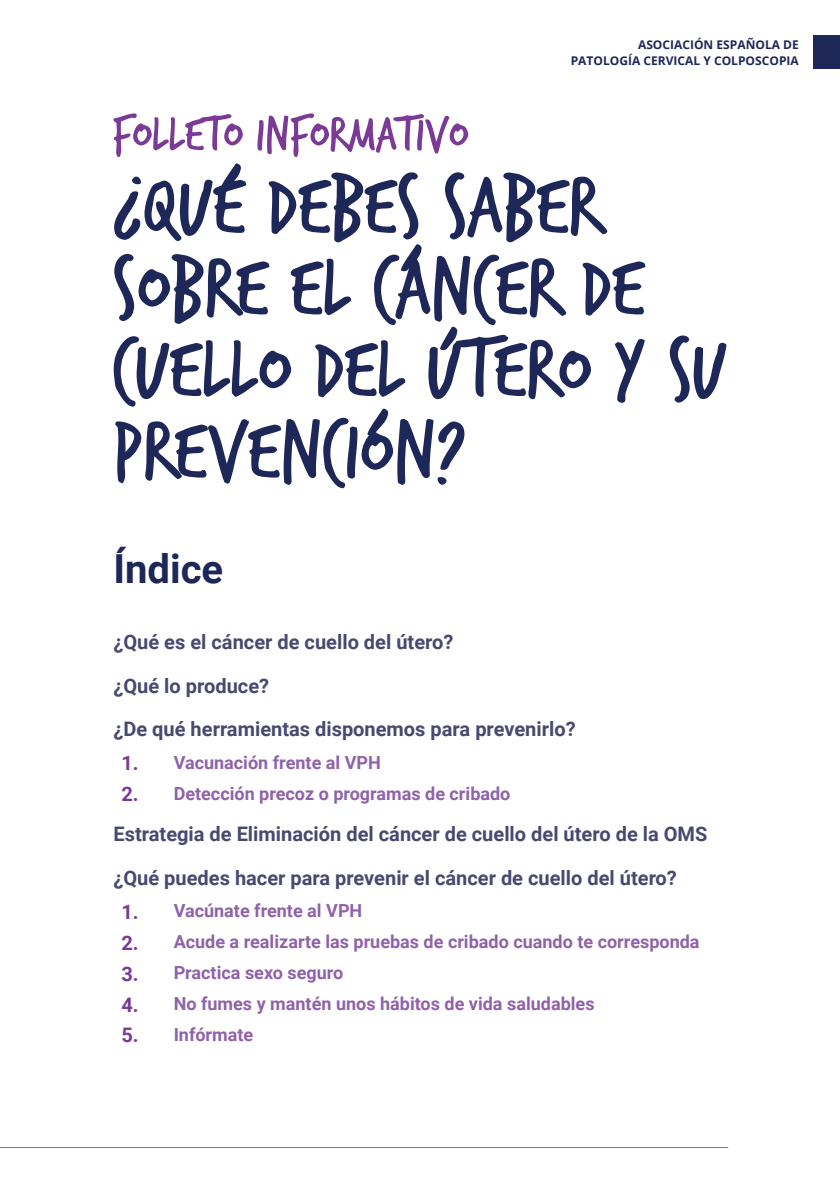
<style>
.page{position:relative;width:840px;height:1191px;background:#fff}
.page>*{position:absolute;margin:0;border:0;box-sizing:border-box;transform-origin:0 0}
.titulo_roboto{font:700 40px "Roboto";color:#1e2858}
.texo{font:700 20px "Roboto";color:#484971}
.texo-2{font:700 20px "Roboto";color:#7b3a96}
.texo-3{font:700 18px "Roboto";color:#9062a9}
.t1{font:700 12px/16px "Open Sans";color:#1e2858;text-align:right}
</style>
<div class="page">
<div style="left:812px;top:35px;width:27px;height:33px;background:#1e2858"></div>
<hr style="left:0;top:1147px;width:727px;height:1px;background:#797594">
<svg style="left:115px;top:409px;width:349px;height:79px"></svg>
<svg style="left:114px;top:327px;width:612px;height:80px"></svg>
<svg style="left:114px;top:244px;width:531px;height:81px"></svg>
<svg style="left:114px;top:163px;width:493px;height:79px"></svg>
<svg style="left:113px;top:113px;width:355px;height:44px"></svg>
<p class="titulo_roboto" style="left:113px;top:541px;width:111px">Índice</p>
<p class="t1" style="left:570px;top:36px;width:229px">ASOCIACIÓN ESPAÑOLA DE<br>PATOLOGÍA CERVICAL Y COLPOSCOPIA</p>
<p class="texo" style="left:113px;top:628px;width:341px">¿Qué es el cáncer de cuello del útero?</p>
<p class="texo" style="left:113px;top:671px;width:157px">¿Qué lo produce?</p>
<p class="texo" style="left:113px;top:715px;width:463px">¿De qué herramientas disponemos para prevenirlo?</p>
<p class="texo-2" style="left:121px;top:749px;width:19px">1.</p>
<p class="texo-3" style="left:173px;top:750px;width:209px">Vacunación frente al VPH</p>
<p class="texo-2" style="left:121px;top:780px;width:19px">2.</p>
<p class="texo-3" style="left:173px;top:780px;width:338px">Detección precoz o programas de cribado</p>
<p class="texo" style="left:113px;top:820px;width:595px">Estrategia de Eliminación del cáncer de cuello del útero de la OMS</p>
<p class="texo" style="left:113px;top:863px;width:564px">¿Qué puedes hacer para prevenir el cáncer de cuello del útero?</p>
<p class="texo-2" style="left:121px;top:897px;width:19px">1.</p>
<p class="texo-3" style="left:173px;top:898px;width:190px">Vacúnate frente al VPH</p>
<p class="texo-2" style="left:121px;top:928px;width:19px">2.</p>
<p class="texo-3" style="left:173px;top:929px;width:527px">Acude a realizarte las pruebas de cribado cuando te corresponda</p>
<p class="texo-2" style="left:121px;top:959px;width:19px">3.</p>
<p class="texo-3" style="left:173px;top:960px;width:171px">Practica sexo seguro</p>
<p class="texo-2" style="left:121px;top:990px;width:19px">4.</p>
<p class="texo-3" style="left:173px;top:991px;width:422px">No fumes y mantén unos hábitos de vida saludables</p>
<p class="texo-2" style="left:121px;top:1021px;width:19px">5.</p>
<p class="texo-3" style="left:173px;top:1021px;width:81px">Infórmate</p>
</div>
